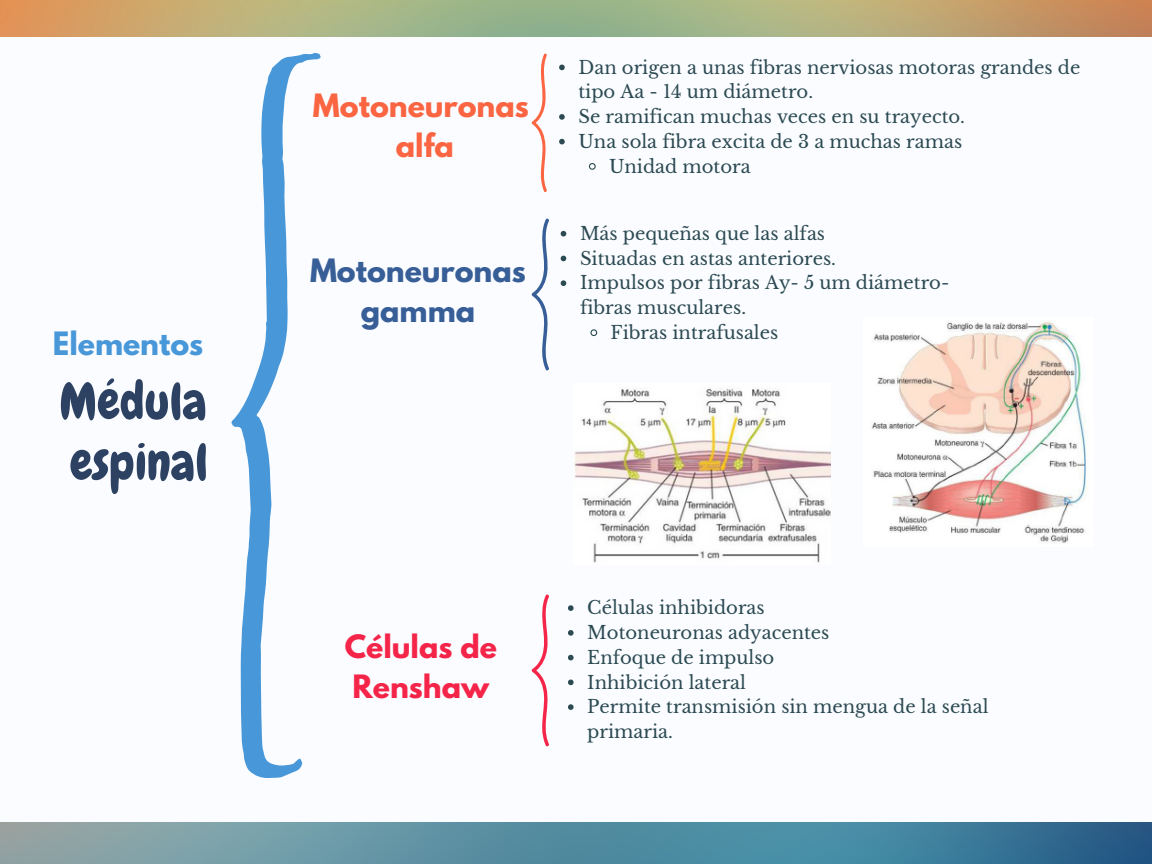
<style>
.page{position:relative;width:1152px;height:864px;background:#fafcff}
.page>*{position:absolute;margin:0;border:0;box-sizing:border-box;transform-origin:0 0}
.t1{font:51px/60.8px "Chewy";color:#2d4262}
.t2{font:700 28.5px/39.3px "League Spartan";color:#375e97;text-align:center}
.t3{font:700 28.5px/39.3px "League Spartan";color:#fb6542;text-align:center}
.t4{font:700 28.5px/39.3px "League Spartan";color:#f52549}
.t5{font:700 28.5px "League Spartan";color:#4897d8}
.t6{font:18px/24.8px "Libre Baskerville";color:#2c4a52}
</style>
<div class="page">
<svg style="left:231px;top:53px;width:90px;height:725px"></svg>
<svg style="left:532px;top:53px;width:15px;height:139px"></svg>
<svg style="left:532px;top:218px;width:17px;height:153px"></svg>
<svg style="left:532px;top:594px;width:17px;height:153px"></svg>
<img style="left:0;top:823px;width:1152px;height:41px">
<img style="left:0;top:0;width:1152px;height:37px">
<img style="left:871px;top:321px;width:216px;height:222px">
<img style="left:574px;top:388px;width:256px;height:175px">
<svg style="left:559px;top:65px;width:6px;height:5px"></svg>
<svg style="left:559px;top:114px;width:6px;height:6px"></svg>
<svg style="left:559px;top:139px;width:6px;height:5px"></svg>
<svg style="left:588px;top:163px;width:8px;height:7px"></svg>
<svg style="left:561px;top:231px;width:5px;height:6px"></svg>
<svg style="left:561px;top:256px;width:5px;height:5px"></svg>
<svg style="left:561px;top:280px;width:5px;height:6px"></svg>
<svg style="left:590px;top:329px;width:8px;height:8px"></svg>
<svg style="left:568px;top:605px;width:6px;height:6px"></svg>
<svg style="left:568px;top:630px;width:6px;height:6px"></svg>
<svg style="left:568px;top:655px;width:6px;height:5px"></svg>
<svg style="left:568px;top:680px;width:6px;height:5px"></svg>
<svg style="left:568px;top:704px;width:6px;height:6px"></svg>
<h2 class="t5" style="left:53px;top:330px;width:152px">Elementos</h2>
<h1 class="t1" style="left:59px;top:371px;width:151px">Médula espinal</h1>
<h2 class="t3" style="left:313px;top:90px;width:217px">Motoneuronas alfa</h2>
<h2 class="t2" style="left:310px;top:255px;width:217px">Motoneuronas gamma</h2>
<p class="t6" style="left:578px;top:55px;width:503px">Dan origen a unas fibras nerviosas motoras grandes de</p>
<p class="t6" style="left:578px;top:80px;width:236px">tipo Aa - 14 um diámetro.</p>
<p class="t6" style="left:578px;top:104px;width:388px">Se ramifican muchas veces en su trayecto.</p>
<p class="t6" style="left:578px;top:129px;width:385px">Una sola fibra excita de 3 a muchas ramas</p>
<p class="t6" style="left:609px;top:154px;width:143px">Unidad motora</p>
<p class="t6" style="left:580px;top:221px;width:247px">Más pequeñas que las alfas</p>
<p class="t6" style="left:580px;top:246px;width:258px">Situadas en astas anteriores.</p>
<p class="t6" style="left:580px;top:271px;width:371px">Impulsos por fibras Ay- 5 um diámetro-</p>
<p class="t6" style="left:580px;top:295px;width:168px">fibras musculares.</p>
<p class="t6" style="left:611px;top:320px;width:169px">Fibras intrafusales</p>
<h2 class="t4" style="left:345px;top:631px;width:154px">Células de<br>Renshaw</h2>
<p class="t6" style="left:587px;top:596px;width:403px">Células inhibidoras<br>Motoneuronas adyacentes<br>Enfoque de impulso<br>Inhibición lateral<br>Permite transmisión sin mengua de la señal primaria.</p>
</div>
